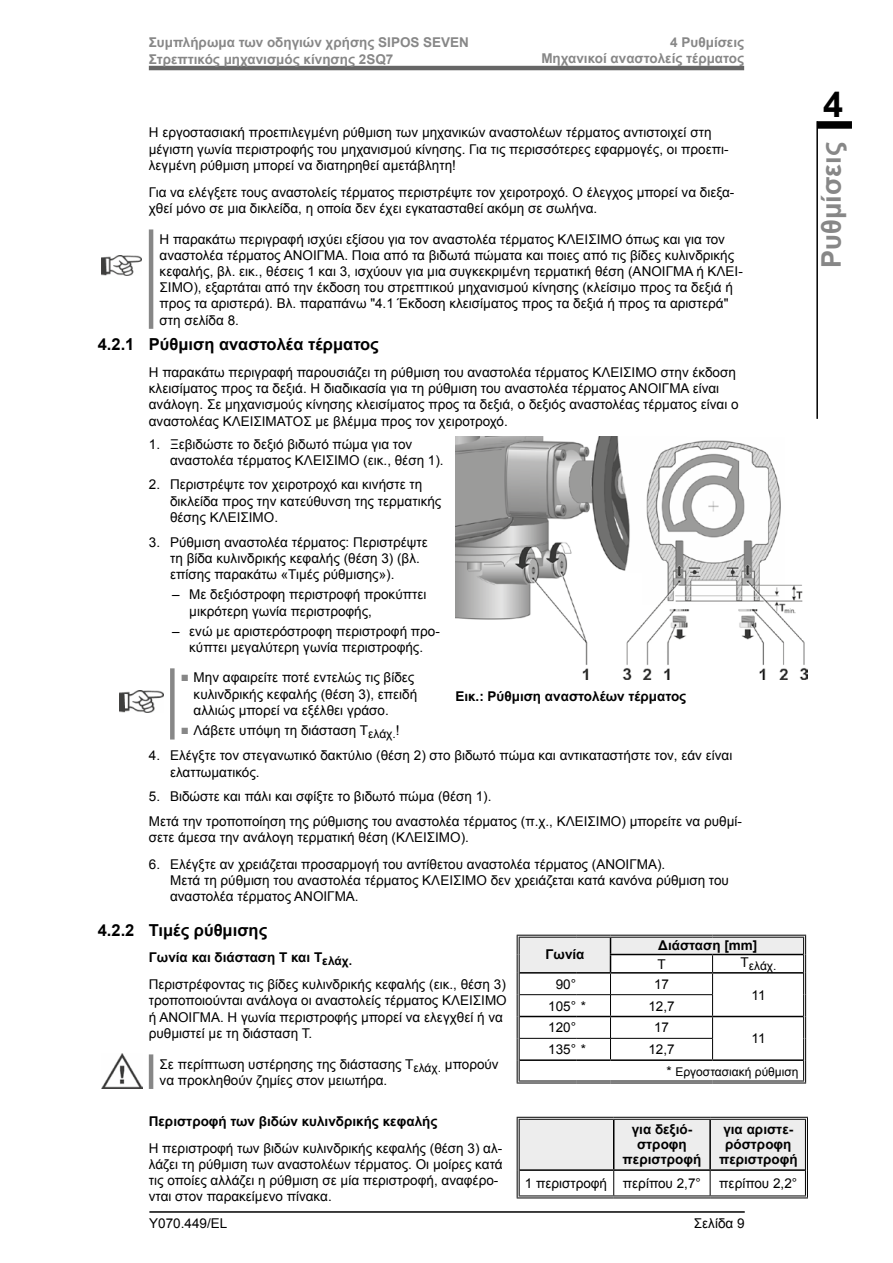
<style>
.page{position:relative;width:893px;height:1263px;background:#fff}
.page>*{position:absolute;margin:0;border:0;box-sizing:border-box;transform-origin:0 0}
.t1{font:700 36px "Arial";color:#000}
.t2{font:700 27px "Arial";color:#878787}
.t3{font:700 16.5px "Arial";color:#000}
.t4{font:13.5px/16.2px "Arial";color:#000}
.t5{font:700 13.5px/15px "Arial";color:#000;text-align:center}
.t6{font:700 13.5px/16.5px "Arial";color:#878787}
.t7{font:12px "Arial";color:#000}
.s1{color:#878787}
.s2{font-weight:700}
.s3{font-size:13.5px}
</style>
<div class="page">
<hr style="left:149px;top:1211px;width:596px;height:2px;background:#000">
<hr style="left:149px;top:66px;width:595px;height:4px;background:#666">
<div style="left:817px;top:121px;width:35px;height:8px;background:#000"></div>
<hr style="left:816px;top:121px;width:2px;height:298px;background:#000">
<hr style="left:149px;top:229px;width:4px;height:100px;background:#878787">
<img style="left:102px;top:256px;width:39px;height:19px">
<img style="left:455px;top:437px;width:353px;height:242px">
<div style="left:170px;top:668px;width:5px;height:71px;background:#878787"></div>
<img style="left:119px;top:691px;width:45px;height:21px">
<hr style="left:149px;top:1054px;width:4px;height:35px;background:#878787">
<hr style="left:610px;top:935px;width:103px;height:1px;background:#000">
<hr style="left:713px;top:935px;width:93px;height:1px;background:#000">
<hr style="left:517px;top:935px;width:59px;height:1px;background:#000">
<hr style="left:576px;top:935px;width:34px;height:1px;background:#000">
<svg style="left:517px;top:936px;width:289px;height:146px"></svg>
<hr style="left:519px;top:1080px;width:57px;height:1px;background:#000">
<hr style="left:517px;top:1082px;width:59px;height:1px;background:#000">
<hr style="left:576px;top:1080px;width:34px;height:1px;background:#000">
<hr style="left:576px;top:1082px;width:34px;height:1px;background:#000">
<hr style="left:610px;top:1080px;width:103px;height:1px;background:#000">
<hr style="left:610px;top:1082px;width:103px;height:1px;background:#000">
<hr style="left:713px;top:1080px;width:91px;height:1px;background:#000">
<hr style="left:713px;top:1082px;width:93px;height:1px;background:#000">
<img style="left:101px;top:1053px;width:41px;height:36px">
<hr style="left:517px;top:1117px;width:97px;height:1px;background:#000">
<hr style="left:614px;top:1117px;width:96px;height:1px;background:#000">
<hr style="left:710px;top:1117px;width:98px;height:1px;background:#000">
<svg style="left:517px;top:1118px;width:291px;height:79px"></svg>
<hr style="left:519px;top:1195px;width:95px;height:1px;background:#000">
<hr style="left:517px;top:1197px;width:97px;height:1px;background:#000">
<hr style="left:614px;top:1195px;width:96px;height:1px;background:#000">
<hr style="left:614px;top:1197px;width:96px;height:1px;background:#000">
<hr style="left:710px;top:1195px;width:96px;height:1px;background:#000">
<hr style="left:710px;top:1197px;width:98px;height:1px;background:#000">
<p class="t6" style="left:149px;top:35px;width:322px">Συμπλήρωμα των οδηγιών χρήσης SIPOS SEVEN<br>Στρεπτικός μηχανισμός κίνησης 2SQ7</p>
<p class="t6" style="left:541px;top:35px;width:204px;text-align:right">4 Ρυθμίσεις<br>Μηχανικοί αναστολείς τέρματος</p>
<p class="t4" style="left:149px;top:125px;width:581px">Η εργοστασιακή προεπιλεγμένη ρύθμιση των μηχανικών αναστολέων τέρματος αντιστοιχεί στη μέγιστη γωνία περιστροφής του μηχανισμού κίνησης. Για τις περισσότερες εφαρμογές, οι προεπι&shy;λεγμένη ρύθμιση μπορεί να διατηρηθεί αμετάβλητη!</p>
<p class="t4" style="left:149px;top:184px;width:587px">Για να ελέγξετε τους αναστολείς τέρματος περιστρέψτε τον χειροτροχό. Ο έλεγχος μπορεί να διεξα&shy;χθεί μόνο σε μια δικλείδα, η οποία δεν έχει εγκατασταθεί ακόμη σε σωλήνα.</p>
<p class="t4" style="left:160px;top:231px;width:585px">Η παρακάτω περιγραφή ισχύει εξίσου για τον αναστολέα τέρματος ΚΛΕΙΣΙΜΟ όπως και για τον αναστολέα τέρματος ΑΝΟΙΓΜΑ. Ποια από τα βιδωτά πώματα και ποιες από τις βίδες κυλινδρικής κεφαλής, βλ. εικ., θέσεις 1 και 3, ισχύουν για μια συγκεκριμένη τερματική θέση (ΑΝΟΙΓΜΑ ή ΚΛΕΙ-ΣΙΜΟ), εξαρτάται από την έκδοση του στρεπτικού μηχανισμού κίνησης (κλείσιμο προς τα δεξιά ή προς τα αριστερά). Βλ. παραπάνω "4.1 Έκδοση κλεισίματος προς τα δεξιά ή προς τα αριστερά" στη σελίδα 8.</p>
<p class="t3" style="left:98px;top:333px;width:283px">4.2.1 Ρύθμιση αναστολέα τέρματος</p>
<p class="t4" style="left:149px;top:364px;width:591px">Η παρακάτω περιγραφή παρουσιάζει τη ρύθμιση του αναστολέα τέρματος ΚΛΕΙΣΙΜΟ στην έκδοση κλεισίματος προς τα δεξιά. Η διαδικασία για τη ρύθμιση του αναστολέα τέρματος ΑΝΟΙΓΜΑ είναι ανάλογη. Σε μηχανισμούς κίνησης κλεισίματος προς τα δεξιά, ο δεξιός αναστολέας τέρματος είναι ο αναστολέας ΚΛΕΙΣΙΜΑΤΟΣ με βλέμμα προς τον χειροτροχό.</p>
<p class="t4" style="left:170px;top:436px;width:275px;text-indent:-21px">1. Ξεβιδώστε το δεξιό βιδωτό πώμα για τον αναστολέα τέρματος ΚΛΕΙΣΙΜΟ (εικ., θέση 1).</p>
<p class="t4" style="left:170px;top:477px;width:273px;text-indent:-21px">2. Περιστρέψτε τον χειροτροχό και κινήστε τη δικλείδα προς την κατεύθυνση της τερματικής θέσης ΚΛΕΙΣΙΜΟ.</p>
<p class="t4" style="left:170px;top:534px;width:259px;text-indent:-21px">3. Ρύθμιση αναστολέα τέρματος: Περιστρέψτε τη βίδα κυλινδρικής κεφαλής (θέση 3) (βλ. επίσης παρακάτω «Τιμές ρύθμισης»).</p>
<p class="t4" style="left:189px;top:587px;width:239px;text-indent:-17px">– Με δεξιόστροφη περιστροφή προκύπτει μικρότερη γωνία περιστροφής,</p>
<p class="t4" style="left:172px;top:623px;width:269px;text-align:center">– ενώ με αριστερόστροφη περιστροφή προ&shy;κύπτει μεγαλύτερη γωνία περιστροφής.</p>
<p class="t4" style="left:194px;top:670px;width:225px;text-indent:-13px"><span class="s1">■</span> Μην αφαιρείτε ποτέ εντελώς τις βίδες κυλινδρικής κεφαλής (θέση 3), επειδή αλλιώς μπορεί να εξέλθει γράσο.</p>
<p class="t4" style="left:181px;top:723px;width:220px"><span class="s1">■</span> Λάβετε υπόψη τη διάσταση T<sub>ελάχ.</sub>!</p>
<p class="t4" style="left:170px;top:748px;width:564px;text-indent:-21px">4. Ελέγξτε τον στεγανωτικό δακτύλιο (θέση 2) στο βιδωτό πώμα και αντικαταστήστε τον, εάν είναι ελαττωματικός.</p>
<p class="t4" style="left:149px;top:784px;width:595px;line-height:24.8px">5. Βιδώστε και πάλι και σφίξτε το βιδωτό πώμα (θέση 1).<br>Μετά την τροποποίηση της ρύθμισης του αναστολέα τέρματος (π.χ., ΚΛΕΙΣΙΜΟ) μπορείτε να ρυθμί-</p>
<p class="t4" style="left:149px;top:829px;width:322px">σετε άμεσα την ανάλογη τερματική θέση (ΚΛΕΙΣΙΜΟ).</p>
<p class="t4" style="left:170px;top:856px;width:560px;text-indent:-21px">6. Ελέγξτε αν χρειάζεται προσαρμογή του αντίθετου αναστολέα τέρματος (ΑΝΟΙΓΜΑ).<br>Μετά τη ρύθμιση του αναστολέα τέρματος ΚΛΕΙΣΙΜΟ δεν χρειάζεται κατά κανόνα ρύθμιση του αναστολέα τέρματος ΑΝΟΙΓΜΑ.</p>
<p class="t3" style="left:98px;top:919px;width:171px">4.2.2 Τιμές ρύθμισης</p>
<p class="t4" style="left:149px;top:944px;width:358px;line-height:26.8px"><span class="s2">Γωνία και διάσταση T και T</span><sub>ελάχ.<br></sub>Περιστρέφοντας τις βίδες κυλινδρικής κεφαλής (εικ., θέση 3)</p>
<p class="t4" style="left:149px;top:993px;width:359px">τροποποιούνται ανάλογα οι αναστολείς τέρματος ΚΛΕΙΣΙΜΟ ή ΑΝΟΙΓΜΑ. Η γωνία περιστροφής μπορεί να ελεγχθεί ή να ρυθμιστεί με τη διάσταση T.</p>
<p class="t4" style="left:160px;top:1056px;width:341px">Σε περίπτωση υστέρησης της διάστασης T<sub>ελάχ.</sub> μπορούν να προκληθούν ζημίες στον μειωτήρα.</p>
<p class="t5" style="left:149px;top:1114px;width:290px">Περιστροφή των βιδών κυλινδρικής κεφαλής</p>
<p class="t4" style="left:149px;top:1140px;width:355px">Η περιστροφή των βιδών κυλινδρικής κεφαλής (θέση 3) αλ&shy;λάζει τη ρύθμιση των αναστολέων τέρματος. Οι μοίρες κατά τις οποίες αλλάζει η ρύθμιση σε μία περιστροφή, αναφέρο&shy;νται στον παρακείμενο πίνακα.</p>
<p class="t5" style="left:455px;top:689px;width:232px">Εικ.: Ρύθμιση αναστολέων τέρματος</p>
<p class="t5" style="left:658px;top:938px;width:101px">Διάσταση [mm]</p>
<p class="t4" style="left:657px;top:956px;width:10px">T</p>
<p class="t7" style="left:741px;top:958px;width:37px"><sup>T</sup>ελάχ.</p>
<p class="t5" style="left:545px;top:947px;width:41px">Γωνία</p>
<p class="t4" style="left:556px;top:976px;width:22px">90°</p>
<p class="t4" style="left:654px;top:976px;width:17px">17</p>
<p class="t4" style="left:752px;top:987px;width:16px">11</p>
<p class="t4" style="left:548px;top:998px;width:39px">105° *</p>
<p class="t4" style="left:648px;top:998px;width:28px">12,7</p>
<p class="t4" style="left:548px;top:1020px;width:29px">120°</p>
<p class="t4" style="left:654px;top:1020px;width:17px">17</p>
<p class="t4" style="left:752px;top:1030px;width:16px">11</p>
<p class="t4" style="left:548px;top:1041px;width:39px">135° *</p>
<p class="t4" style="left:648px;top:1041px;width:28px">12,7</p>
<p class="t7" style="left:666px;top:1064px;width:134px"><span class="s3">*</span> Εργοστασιακή ρύθμιση</p>
<p class="t5" style="left:623px;top:1122px;width:80px">για δεξιό&shy;στροφη περιστροφή</p>
<p class="t5" style="left:719px;top:1122px;width:80px">για αριστε&shy;ρόστροφη περιστροφή</p>
<p class="t4" style="left:525px;top:1176px;width:178px">1 περιστροφή περίπου 2,7°</p>
<p class="t4" style="left:719px;top:1176px;width:79px">περίπου 2,2°</p>
<p class="t4" style="left:149px;top:1215px;width:80px">Y070.449/EL</p>
<p class="t4" style="left:694px;top:1215px;width:52px">Σελίδα 9</p>
<h1 class="t1" style="left:823px;top:80px;width:22px">4</h1>
<h2 class="t2" style="left:813px;top:268px;width:127px;rotate:-90deg">Ρυθμίσεις</h2>
</div>
